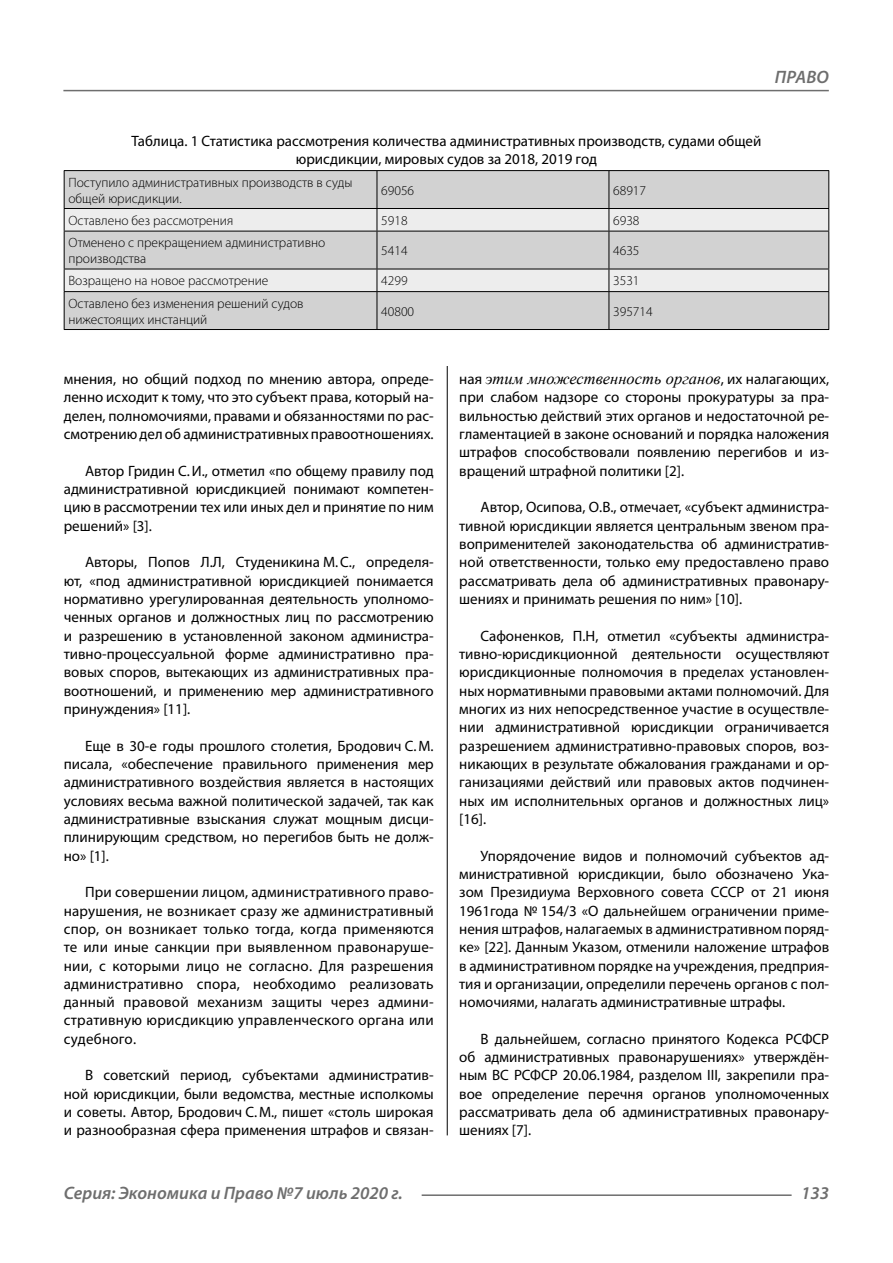
<style>
.page{position:relative;width:893px;height:1263px;background:#fff}
.page>*{position:absolute;margin:0;border:0;box-sizing:border-box;transform-origin:0 0}
.t1{font:italic 600 18px "Myriad Pro";color:#6e6e6e}
.Normal{font:italic 16.5px "Times New Roman";color:#000}
.Normal-2{font:15px/18.3px "Myriad Pro";color:#000;text-align:justify}
.podpis{font:15px/18.3px "Myriad Pro";color:#000;text-align:center}
.Tab_content{font:300 13.5px/16.2px "Myriad Pro";color:#000}
.s1{font-family:"Myriad Pro";font-style:normal;font-size:15px}
</style>
<div class="page">
<hr style="left:447px;top:128px;width:1px;height:1007px;background:#000">
<div style="left:64px;top:128px;width:765px;height:238px;background:#fff"></div>
<div style="left:65px;top:171px;width:763px;height:158px;background:#d2d2d2"></div>
<svg style="left:65px;top:209px;width:763px;height:82px;background:#ddd"></svg>
<hr style="left:64px;top:170px;width:313px;height:1px;background:#000">
<hr style="left:64px;top:171px;width:1px;height:37px;background:#000">
<hr style="left:377px;top:170px;width:232px;height:1px;background:#000">
<hr style="left:377px;top:171px;width:1px;height:37px;background:#000">
<hr style="left:609px;top:170px;width:220px;height:1px;background:#000">
<hr style="left:609px;top:171px;width:1px;height:37px;background:#000">
<hr style="left:828px;top:171px;width:1px;height:37px;background:#000">
<hr style="left:64px;top:208px;width:313px;height:1px;background:#000">
<svg style="left:64px;top:209px;width:1px;height:22px"></svg>
<hr style="left:377px;top:208px;width:232px;height:1px;background:#000">
<svg style="left:377px;top:209px;width:1px;height:22px"></svg>
<hr style="left:609px;top:208px;width:220px;height:1px;background:#000">
<svg style="left:609px;top:209px;width:1px;height:22px"></svg>
<svg style="left:828px;top:209px;width:1px;height:22px"></svg>
<hr style="left:64px;top:231px;width:313px;height:1px;background:#000">
<hr style="left:64px;top:231px;width:1px;height:38px;background:#000">
<hr style="left:377px;top:231px;width:232px;height:1px;background:#000">
<hr style="left:377px;top:231px;width:1px;height:38px;background:#000">
<hr style="left:609px;top:231px;width:220px;height:1px;background:#000">
<hr style="left:609px;top:231px;width:1px;height:38px;background:#000">
<hr style="left:828px;top:231px;width:1px;height:38px;background:#000">
<hr style="left:64px;top:269px;width:313px;height:1px;background:#000">
<svg style="left:64px;top:269px;width:1px;height:22px"></svg>
<hr style="left:377px;top:269px;width:232px;height:1px;background:#000">
<svg style="left:377px;top:269px;width:1px;height:22px"></svg>
<hr style="left:609px;top:269px;width:220px;height:1px;background:#000">
<svg style="left:609px;top:269px;width:1px;height:22px"></svg>
<svg style="left:828px;top:269px;width:1px;height:22px"></svg>
<hr style="left:64px;top:291px;width:313px;height:1px;background:#000">
<hr style="left:64px;top:292px;width:1px;height:37px;background:#000">
<hr style="left:377px;top:291px;width:232px;height:1px;background:#000">
<hr style="left:377px;top:292px;width:1px;height:37px;background:#000">
<hr style="left:609px;top:291px;width:220px;height:1px;background:#000">
<hr style="left:609px;top:292px;width:1px;height:37px;background:#000">
<hr style="left:828px;top:292px;width:1px;height:37px;background:#000">
<hr style="left:64px;top:329px;width:313px;height:1px;background:#000">
<hr style="left:377px;top:329px;width:232px;height:1px;background:#000">
<hr style="left:609px;top:329px;width:220px;height:1px;background:#000">
<hr style="left:63px;top:90px;width:766px;height:1px;background:#6e6e6e">
<hr style="left:422px;top:1194px;width:370px;height:2px;background:#6e6e6e">
<p class="t1" style="left:775px;top:66px;width:24px">Право</p>
<p class="podpis" style="left:132px;top:131px;width:631px">Таблица. 1 Статистика рассмотрения количества административных производств, судами общей юрисдикции, мировых судов за 2018, 2019 год</p>
<p class="Tab_content" style="left:68px;top:174px;width:286px">Поступило административных производств в суды общей юрисдикции.</p>
<p class="Tab_content" style="left:381px;top:182px;width:34px">69056</p>
<p class="Tab_content" style="left:613px;top:182px;width:34px">68917</p>
<p class="Tab_content" style="left:68px;top:212px;width:166px">Оставлено без рассмотрения</p>
<p class="Tab_content" style="left:381px;top:212px;width:28px">5918</p>
<p class="Tab_content" style="left:613px;top:212px;width:28px">6938</p>
<p class="Tab_content" style="left:68px;top:234px;width:258px">Отменено с прекращением административно производства</p>
<p class="Tab_content" style="left:381px;top:242px;width:28px">5414</p>
<p class="Tab_content" style="left:613px;top:242px;width:28px">4635</p>
<p class="Tab_content" style="left:68px;top:273px;width:202px">Возращено на новое рассмотрение</p>
<p class="Tab_content" style="left:381px;top:273px;width:28px">4299</p>
<p class="Tab_content" style="left:613px;top:273px;width:28px">3531</p>
<p class="Tab_content" style="left:68px;top:295px;width:237px">Оставлено без изменения решений судов нижестоящих инстанций</p>
<p class="Tab_content" style="left:381px;top:303px;width:34px">40800</p>
<p class="Tab_content" style="left:613px;top:303px;width:41px">395714</p>
<p class="Normal-2" style="left:64px;top:370px;width:371px">мнения, но общий подход по мнению автора, опреде&shy;ленно исходит к тому, что это субъект права, который на&shy;делен, полномочиями, правами и обязанностями по рас&shy;смотрению дел об административных правоотношениях.</p>
<p class="Normal-2" style="left:64px;top:461px;width:371px;text-indent:21px">Автор Гридин С.И., отметил «по общему правилу под административной юрисдикцией понимают компетен&shy;цию в рассмотрении тех или иных дел и принятие по ним решений» [3].</p>
<p class="Normal-2" style="left:64px;top:553px;width:371px;text-indent:21px">Авторы, Попов Л.Л, Студеникина М.С., определя&shy;ют, «под административной юрисдикцией понимается нормативно урегулированная деятельность уполномо&shy;ченных органов и должностных лиц по рассмотрению и разрешению в установленной законом администра&shy;тивно-процессуальной форме административно пра&shy;вовых споров, вытекающих из административных пра&shy;воотношений, и применению мер административного принуждения» [11].</p>
<p class="Normal-2" style="left:64px;top:736px;width:371px;text-indent:21px">Еще в 30-е годы прошлого столетия, Бродович С.М. писала, «обеспечение правильного применения мер административного воздействия является в настоящих условиях весьма важной политической задачей, так как административные взыскания служат мощным дисци&shy;плинирующим средством, но перегибов быть не долж&shy;но» [1].</p>
<p class="Normal-2" style="left:64px;top:883px;width:371px;text-indent:21px">При совершении лицом, административного право&shy;нарушения, не возникает сразу же административный спор, он возникает только тогда, когда применяются те или иные санкции при выявленном правонаруше&shy;нии, с которыми лицо не согласно. Для разрешения административно спора, необходимо реализовать данный правовой механизм защиты через админи&shy;стративную юрисдикцию управленческого органа или судебного.</p>
<p class="Normal-2" style="left:64px;top:1066px;width:371px;text-indent:21px">В советский период, субъектами административ&shy;ной юрисдикции, были ведомства, местные исполкомы и советы. Автор, Бродович С.М., пишет «столь широкая и разнообразная сфера применения штрафов и связан-</p>
<p class="Normal" style="left:459px;top:367px;width:371px"><span class="s1">ная</span> этим множественность органов<span class="s1">, их налагающих,</span></p>
<p class="Normal-2" style="left:459px;top:388px;width:371px">при слабом надзоре со стороны прокуратуры за пра&shy;вильностью действий этих органов и недостаточной ре&shy;гламентацией в законе оснований и порядка наложения штрафов способствовали появлению перегибов и из&shy;вращений штрафной политики [2].</p>
<p class="Normal-2" style="left:459px;top:498px;width:371px;text-indent:21px">Автор, Осипова, О.В., отмечает, «субъект администра&shy;тивной юрисдикции является центральным звеном пра&shy;воприменителей законодательства об административ&shy;ной ответственности, только ему предоставлено право рассматривать дела об административных правонару&shy;шениях и принимать решения по ним» [10].</p>
<p class="Normal-2" style="left:459px;top:626px;width:371px;text-indent:21px">Сафоненков, П.Н, отметил «субъекты администра&shy;тивно-юрисдикционной деятельности осуществляют юрисдикционные полномочия в пределах установлен&shy;ных нормативными правовыми актами полномочий. Для многих из них непосредственное участие в осуществле&shy;нии административной юрисдикции ограничивается разрешением административно-правовых споров, воз&shy;никающих в результате обжалования гражданами и ор&shy;ганизациями действий или правовых актов подчинен&shy;ных им исполнительных органов и должностных лиц» [16].</p>
<p class="Normal-2" style="left:459px;top:846px;width:371px;text-indent:21px">Упорядочение видов и полномочий субъектов ад&shy;министративной юрисдикции, было обозначено Ука&shy;зом Президиума Верховного совета СССР от 21 июня 1961года № 154/3 «О дальнейшем ограничении приме&shy;нения штрафов, налагаемых в административном поряд&shy;ке» [22]. Данным Указом, отменили наложение штрафов в административном порядке на учреждения, предприя&shy;тия и организации, определили перечень органов с пол&shy;номочиями, налагать административные штрафы.</p>
<p class="Normal-2" style="left:459px;top:1029px;width:371px;text-indent:21px">В дальнейшем, согласно принятого Кодекса РСФСР об административных правонарушениях» утверждён&shy;ным ВС РСФСР 20.06.1984, разделом III, закрепили пра&shy;вое определение перечня органов уполномоченных рассматривать дела об административных правонару&shy;шениях [7].</p>
<p class="t1" style="left:64px;top:1182px;width:341px">Серия: Экономика и Право №7 июль 2020 г.</p>
<p class="t1" style="left:801px;top:1182px;width:30px">133</p>
</div>
